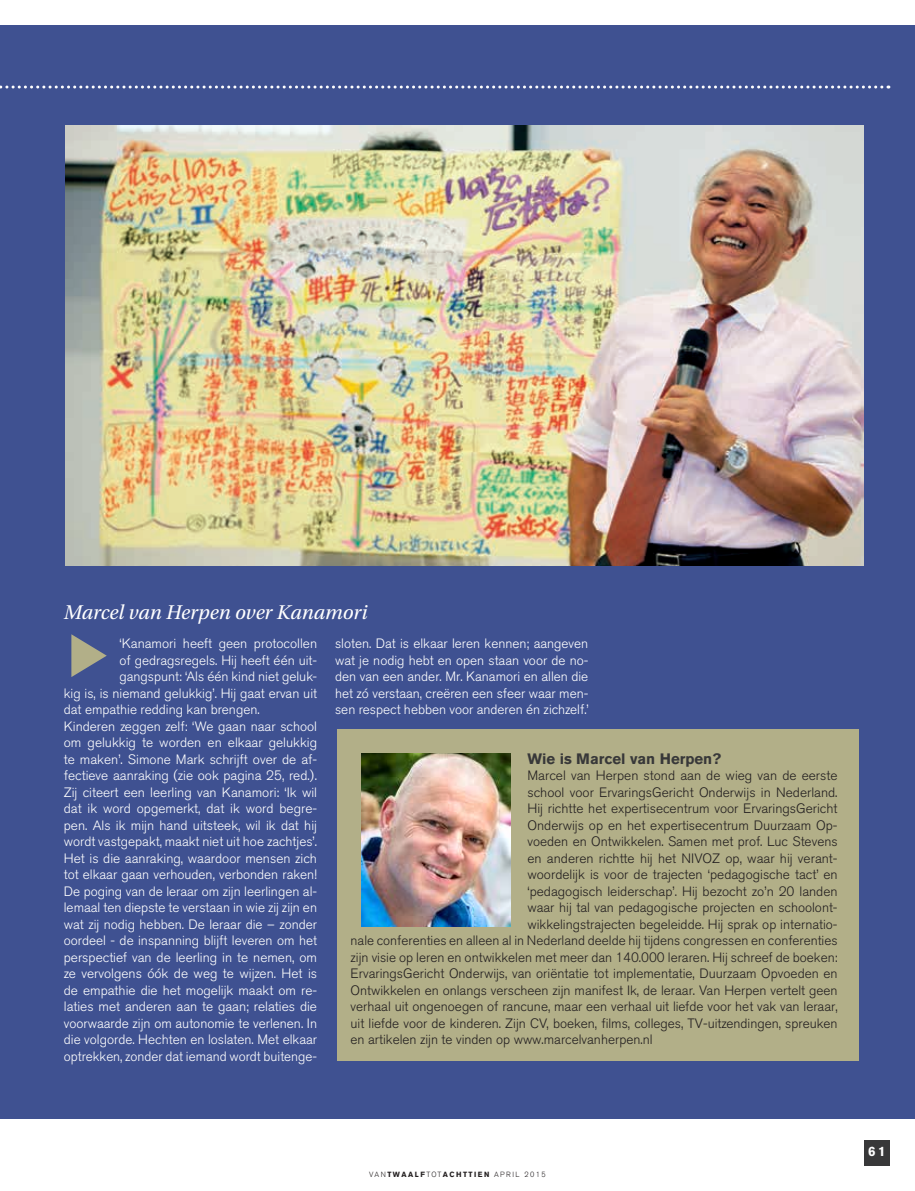
<style>
.page{position:relative;width:915px;height:1191px;background:#fff}
.page>*{position:absolute;margin:0;border:0;box-sizing:border-box;transform-origin:0 0}
.t1{font:italic 21px "Utopia Std";color:#fff}
.t2{font:700 15px "Akzidenz Grotesk BQ";color:#383839}
.t3{font:300 13.5px/16.5px "Akzidenz Grotesk BQ";color:#fff;text-align:justify}
.t4{font:300 13.5px "Akzidenz Grotesk BQ";color:#231f20}
.t5{font:700 13.5px "Akzidenz Grotesk BQ";color:#fff}
.t6{font:300 7.5px "Akzidenz Grotesk BQ";letter-spacing:.2em;color:#231f20}
.s1{font-weight:700}
</style>
<div class="page">
<div style="left:0;top:20px;width:914px;height:1100px;background:#3f5191"></div>
<div style="left:0;top:0;width:914px;height:25px;background:#fff"></div>
<div style="left:0;top:1119px;width:914px;height:72px;background:#fff"></div>
<svg style="left:0;top:86px;width:881px;height:3px"></svg>
<div style="left:338px;top:729px;width:520px;height:331px;background:#b2af88"></div>
<img style="left:362px;top:754px;width:148px;height:172px">
<svg style="left:71px;top:634px;width:36px;height:43px"></svg>
<img style="left:65px;top:125px;width:798px;height:441px">
<div style="left:863px;top:1140px;width:26px;height:25px;background:#383839"></div>
<h1 class="t1" style="left:64px;top:601px;width:305px">Marcel van Herpen over Kanamori</h1>
<p class="t3" style="left:119px;top:635px;width:199px">‘Kanamori heeft geen protocollen</p>
<p class="t3" style="left:119px;top:652px;width:199px">of gedragsregels. Hij heeft één uit-</p>
<p class="t3" style="left:119px;top:668px;width:199px">gangspunt: ‘Als één kind niet geluk-</p>
<p class="t3" style="left:64px;top:685px;width:255px">kig is, is niemand gelukkig’. Hij gaat ervan uit</p>
<p class="t3" style="left:64px;top:701px;width:197px">dat empathie redding kan brengen.</p>
<p class="t3" style="left:64px;top:718px;width:255px">Kinderen zeggen zelf: ‘We gaan naar school</p>
<p class="t3" style="left:64px;top:734px;width:255px">om gelukkig te worden en elkaar gelukkig</p>
<p class="t3" style="left:64px;top:751px;width:255px">te maken’. Simone Mark schrijft over de af-</p>
<p class="t3" style="left:64px;top:767px;width:255px">fectieve aanraking (zie ook pagina 25, red.).</p>
<p class="t3" style="left:64px;top:784px;width:255px">Zij citeert een leerling van Kanamori: ‘Ik wil</p>
<p class="t3" style="left:64px;top:800px;width:255px">dat ik word opgemerkt, dat ik word begre-</p>
<p class="t3" style="left:64px;top:817px;width:254px">pen. Als ik mijn hand uitsteek, wil ik dat hij</p>
<p class="t3" style="left:64px;top:833px;width:255px">wordt vastgepakt, maakt niet uit hoe zachtjes’.</p>
<p class="t3" style="left:64px;top:850px;width:255px">Het is die aanraking, waardoor mensen zich</p>
<p class="t3" style="left:64px;top:866px;width:255px">tot elkaar gaan verhouden, verbonden raken!</p>
<p class="t3" style="left:64px;top:883px;width:255px">De poging van de leraar om zijn leerlingen al-</p>
<p class="t3" style="left:64px;top:899px;width:255px">lemaal ten diepste te verstaan in wie zij zijn en</p>
<p class="t3" style="left:64px;top:916px;width:255px">wat zij nodig hebben. De leraar die – zonder</p>
<p class="t3" style="left:64px;top:932px;width:255px">oordeel - de inspanning blijft leveren om het</p>
<p class="t3" style="left:64px;top:949px;width:255px">perspectief van de leerling in te nemen, om</p>
<p class="t3" style="left:64px;top:965px;width:255px">ze vervolgens óók de weg te wijzen. Het is</p>
<p class="t3" style="left:64px;top:982px;width:255px">de empathie die het mogelijk maakt om re-</p>
<p class="t3" style="left:64px;top:998px;width:255px">laties met anderen aan te gaan; relaties die</p>
<p class="t3" style="left:64px;top:1015px;width:255px">voorwaarde zijn om autonomie te verlenen. In</p>
<p class="t3" style="left:64px;top:1031px;width:255px">die volgorde. Hechten en loslaten. Met elkaar</p>
<p class="t3" style="left:64px;top:1048px;width:255px">optrekken, zonder dat iemand wordt buitenge-</p>
<p class="t3" style="left:335px;top:635px;width:255px">sloten. Dat is elkaar leren kennen; aangeven wat je nodig hebt en open staan voor de no&shy;den van een ander. Mr. Kanamori en allen die het zó verstaan, creëren een sfeer waar men&shy;sen respect hebben voor anderen én zichzelf.’</p>
<p class="t2" style="left:527px;top:750px;width:195px">Wie is Marcel van Herpen?</p>
<p class="t4" style="left:527px;top:768px;width:311px">Marcel van Herpen stond aan de wieg van de eerste</p>
<p class="t4" style="left:527px;top:784px;width:311px">school voor ErvaringsGericht Onderwijs in Nederland.</p>
<p class="t4" style="left:527px;top:801px;width:311px">Hij richtte het expertisecentrum voor ErvaringsGericht</p>
<p class="t4" style="left:527px;top:817px;width:311px">Onderwijs op en het expertisecentrum Duurzaam Op-</p>
<p class="t4" style="left:527px;top:834px;width:311px">voeden en Ontwikkelen. Samen met prof. Luc Stevens</p>
<p class="t4" style="left:527px;top:850px;width:311px">en anderen richtte hij het NIVOZ op, waar hij verant-</p>
<p class="t4" style="left:527px;top:867px;width:311px">woordelijk is voor de trajecten ‘pedagogische tact’ en</p>
<p class="t4" style="left:527px;top:883px;width:311px">‘pedagogisch leiderschap’. Hij bezocht zo’n 20 landen</p>
<p class="t4" style="left:527px;top:900px;width:311px">waar hij tal van pedagogische projecten en schoolont-</p>
<p class="t4" style="left:527px;top:916px;width:311px">wikkelingstrajecten begeleidde. Hij sprak op internatio-</p>
<p class="t4" style="left:350px;top:933px;width:488px">nale conferenties en alleen al in Nederland deelde hij tijdens congressen en conferenties</p>
<p class="t4" style="left:350px;top:949px;width:488px">zijn visie op leren en ontwikkelen met meer dan 140.000 leraren. Hij schreef de boeken:</p>
<p class="t4" style="left:350px;top:966px;width:488px">ErvaringsGericht Onderwijs, van oriëntatie tot implementatie, Duurzaam Opvoeden en</p>
<p class="t4" style="left:350px;top:982px;width:488px">Ontwikkelen en onlangs verscheen zijn manifest Ik, de leraar. Van Herpen vertelt geen</p>
<p class="t4" style="left:350px;top:999px;width:488px">verhaal uit ongenoegen of rancune, maar een verhaal uit liefde voor het vak van leraar,</p>
<p class="t4" style="left:350px;top:1015px;width:488px">uit liefde voor de kinderen. Zijn CV, boeken, films, colleges, TV-uitzendingen, spreuken</p>
<p class="t4" style="left:350px;top:1032px;width:303px">en artikelen zijn te vinden op www.marcelvanherpen.nl</p>
<p class="t6" style="left:369px;top:1170px;width:178px">VAN<span class="s1">TWAALF</span>TOT<span class="s1">ACHTTIEN</span> APRIL 2015</p>
<p class="t5" style="left:867px;top:1143px;width:19px">61</p>
</div>
